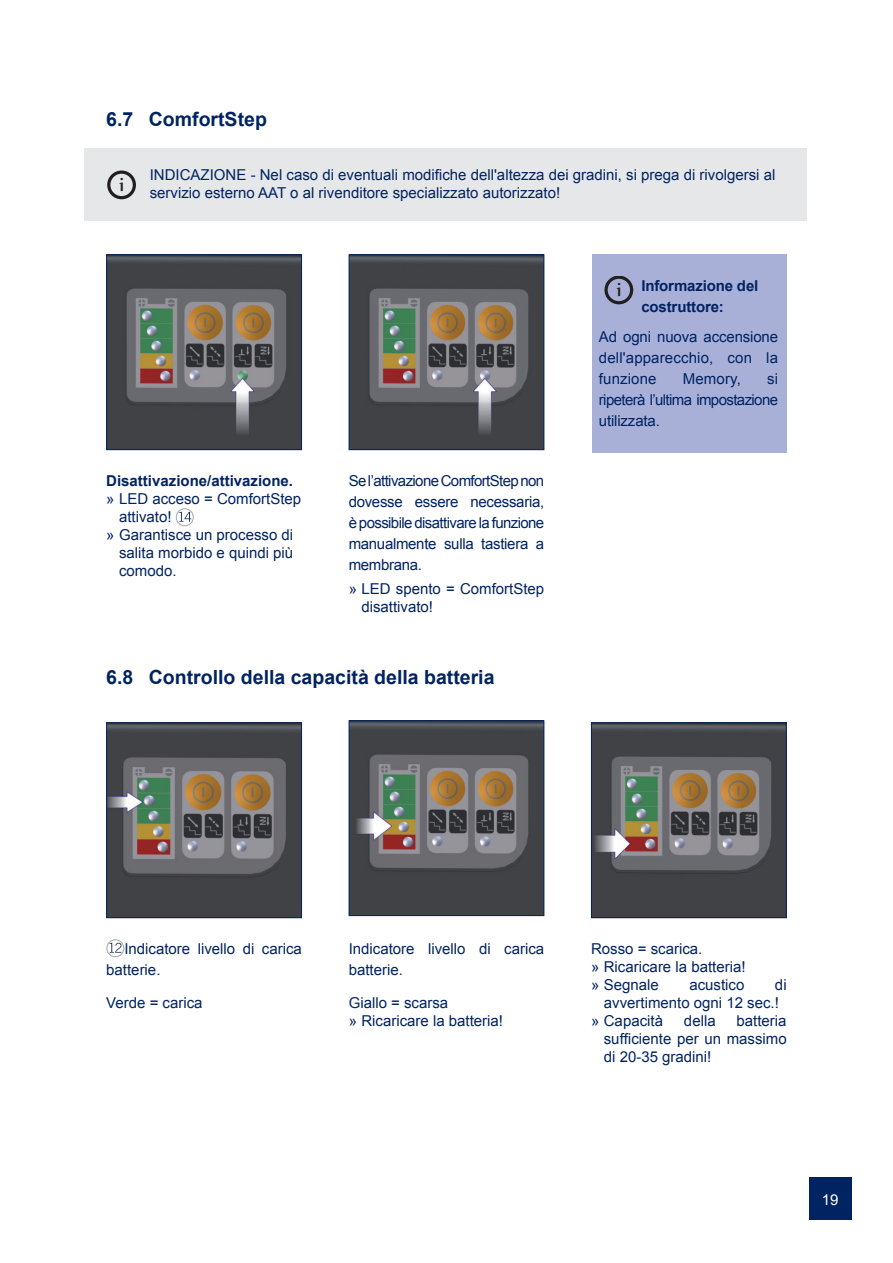
<style>
.page{position:relative;width:893px;height:1263px;background:#fff}
.page>*{position:absolute;margin:0;border:0;box-sizing:border-box;transform-origin:0 0}
.t1{font:23.25px "Nyala";color:#231f20}
.t2{font:700 19.5px "Arial";color:#002361}
.t3{font:15px/21px "Arial";color:#002361}
.t4{font:700 15px/21px "Arial";letter-spacing:-.005em;color:#002361}
.t5{font:15px "Arial";color:#fff}
</style>
<div class="page">
<div style="left:84px;top:148px;width:723px;height:72px;background:#e6e7e9"></div>
<div style="left:809px;top:1177px;width:42px;height:42px;background:#002361"></div>
<img style="left:108px;top:256px;width:192px;height:192px">
<div style="left:106px;top:254px;width:196px;height:196px;border:1px solid #002361"></div>
<svg style="left:176px;top:509px;width:17px;height:17px"></svg>
<div style="left:176px;top:508px;width:18px;height:18px;border:1px solid #a8a9ad;border-radius:50%"></div>
<svg style="left:179px;top:512px;width:12px;height:10px"></svg>
<img style="left:351px;top:256px;width:191px;height:192px">
<div style="left:349px;top:254px;width:195px;height:196px;border:1px solid #002361"></div>
<div style="left:592px;top:254px;width:195px;height:198px;background:#a8b0d8"></div>
<svg style="left:604px;top:277px;width:29px;height:27px"></svg>
<div style="left:107px;top:170px;width:29px;height:29px;border:3px solid #231f20;border-radius:50%"></div>
<img style="left:108px;top:724px;width:192px;height:192px">
<div style="left:106px;top:722px;width:196px;height:196px;border:1px solid #002361"></div>
<svg style="left:107px;top:940px;width:17px;height:17px"></svg>
<div style="left:106px;top:939px;width:18px;height:18px;border:1px solid #a8a9ad;border-radius:50%"></div>
<svg style="left:109px;top:943px;width:12px;height:10px"></svg>
<img style="left:351px;top:722px;width:191px;height:192px">
<div style="left:349px;top:720px;width:195px;height:196px;border:1px solid #002361"></div>
<img style="left:593px;top:724px;width:192px;height:192px">
<div style="left:591px;top:722px;width:196px;height:196px;border:1px solid #002361"></div>
<h2 class="t2" style="left:106px;top:106px;width:162px">6.7 ComfortStep</h2>
<h1 class="t1" style="left:119px;top:170px;width:7px">i</h1>
<p class="t3" style="left:150px;top:166px;width:627px;line-height:18px">INDICAZIONE - Nel caso di eventuali modifiche dell'altezza dei gradini, si prega di rivolgersi al servizio esterno AAT o al rivenditore specializzato autorizzato!</p>
<p class="t4" style="left:106px;top:471px;width:188px">Disattivazione/attivazione.</p>
<p class="t3" style="left:106px;top:488px;width:196px">» LED acceso = ComfortStep</p>
<p class="t3" style="left:119px;top:506px;width:54px">attivato!</p>
<p class="t3" style="left:106px;top:524px;width:188px">» Garantisce un processo di</p>
<p class="t3" style="left:119px;top:542px;width:176px">salita morbido e quindi più</p>
<p class="t3" style="left:119px;top:560px;width:59px">comodo.</p>
<p class="t3" style="left:349px;top:470px;width:197px;text-align:justify">Se l’attivazione ComfortStep non dovesse essere necessaria, è possibile disattivare la funzione manualmente sulla tastiera a membrana.</p>
<p class="t3" style="left:361px;top:580px;width:184px;line-height:18px;text-indent:-13px">» LED spento = ComfortStep disattivato!</p>
<h2 class="t2" style="left:106px;top:664px;width:390px">6.8 Controllo della capacità della batteria</h2>
<p class="t4" style="left:641px;top:276px;width:118px">Informazione del costruttore:</p>
<p class="t3" style="left:599px;top:326px;width:181px;text-align:justify">Ad ogni nuova accensione dell'apparecchio, con la funzione</p>
<h1 class="t1" style="left:617px;top:275px;width:7px">i</h1>
<p class="t3" style="left:599px;top:368px;width:181px;text-align:justify;text-indent:168px">si ripeterà l’ultima impostazione utilizzata.</p>
<p class="t3" style="left:683px;top:368px;width:60px">Memory,</p>
<p class="t3" style="left:106px;top:938px;width:197px;text-indent:18px">Indicatore livello di carica batterie.</p>
<p class="t3" style="left:106px;top:992px;width:98px">Verde = carica</p>
<p class="t3" style="left:349px;top:938px;width:197px">Indicatore livello di carica batterie.</p>
<p class="t3" style="left:349px;top:994px;width:156px;line-height:18px">Giallo = scarsa<br>» Ricaricare la batteria!</p>
<p class="t3" style="left:591px;top:940px;width:156px;line-height:18px">Rosso = scarica.<br>» Ricaricare la batteria! » Segnale</p>
<p class="t3" style="left:689px;top:974px;width:57px">acustico</p>
<p class="t3" style="left:775px;top:974px;width:13px">di</p>
<p class="t3" style="left:604px;top:992px;width:177px">avvertimento ogni 12 sec.!</p>
<p class="t3" style="left:591px;top:1010px;width:73px">» Capacità</p>
<p class="t3" style="left:684px;top:1010px;width:33px">della</p>
<p class="t3" style="left:604px;top:1012px;width:184px;line-height:18px;text-align:justify;text-indent:133px">batteria sufficiente per un massimo di 20-35 gradini!</p>
<p class="t5" style="left:822px;top:1190px;width:18px">19</p>
</div>
